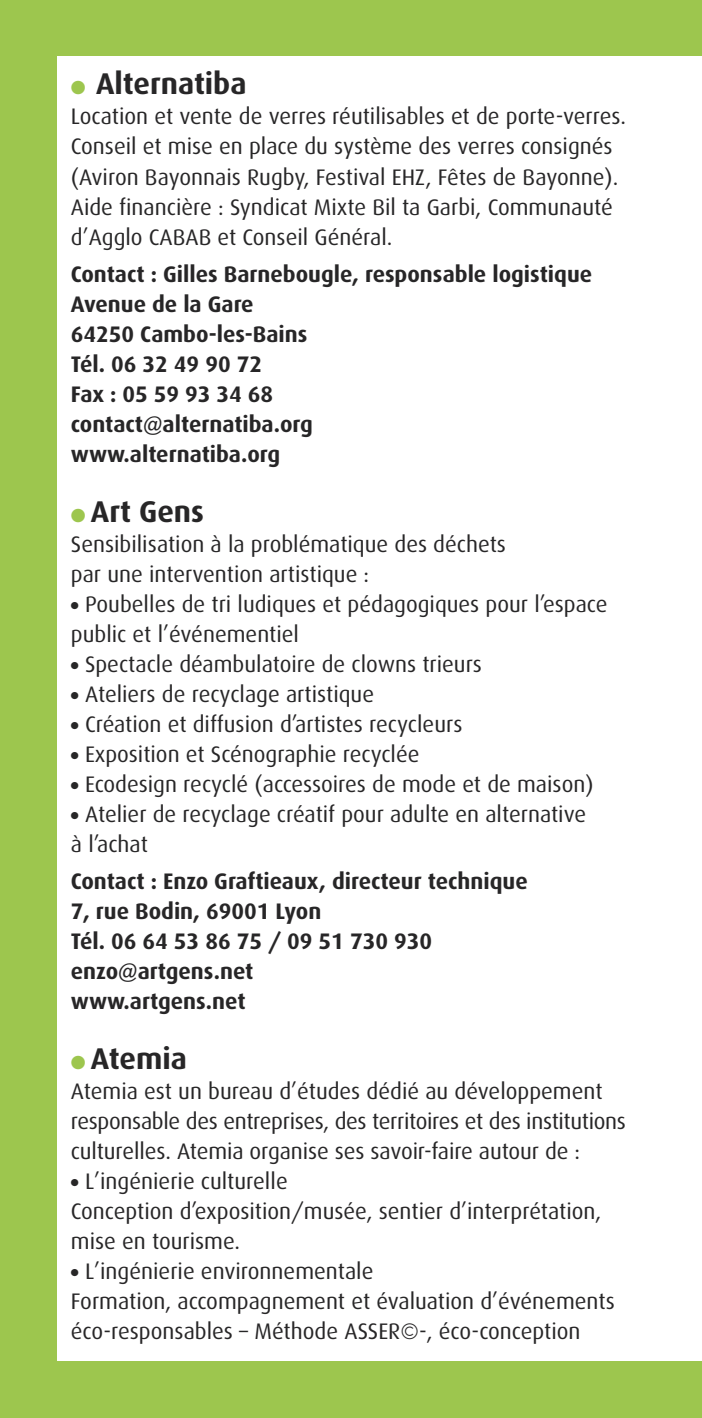
<style>
.page{position:relative;width:702px;height:1418px;background:#fff}
.page>*{position:absolute;margin:0;border:0;box-sizing:border-box;transform-origin:0 0}
.t1{font:700 30px "Dax";color:#272627}
.t2{font:22.5px/30px "Dax";color:#272627}
.t3{font:700 22.5px/30px "Dax";color:#272627}
.s1{color:#9dc64e}
</style>
<div class="page">
<div style="left:0;top:0;width:702px;height:1417px;background:#9dc64e"></div>
<div style="left:57px;top:57px;width:645px;height:1304px;background:#fff"></div>
<h1 class="t1" style="left:71px;top:71px;width:177px"><span class="s1">●</span> Alternatiba</h1>
<p class="t2" style="left:71px;top:103px;width:556px">Location et vente de verres réutilisables et de porte-verres.<br>Conseil et mise en place du système des verres consignés (Aviron Bayonnais Rugby, Festival EHZ, Fêtes de Bayonne).<br>Aide financière : Syndicat Mixte Bil ta Garbi, Communauté d’Agglo CABAB et Conseil Général.</p>
<p class="t3" style="left:71px;top:260px;width:523px">Contact : Gilles Barnebougle, responsable logistique<br>Avenue de la Gare<br>64250 Cambo-les-Bains<br>Tél. 06 32 49 90 72<br>Fax : 05 59 93 34 68<br>contact@alternatiba.org<br>www.alternatiba.org</p>
<h1 class="t1" style="left:71px;top:498px;width:134px"><span class="s1">●</span> Art Gens</h1>
<p class="t2" style="left:71px;top:530px;width:436px">Sensibilisation à la problématique des déchets par une intervention artistique :</p>
<p class="t2" style="left:71px;top:590px;width:538px">● Poubelles de tri ludiques et pédagogiques pour l’espace public et l’événementiel</p>
<p class="t2" style="left:71px;top:650px;width:412px">● Spectacle déambulatoire de clowns trieurs</p>
<p class="t2" style="left:71px;top:680px;width:305px">● Ateliers de recyclage artistique</p>
<p class="t2" style="left:71px;top:710px;width:393px">● Création et diffusion d’artistes recycleurs</p>
<p class="t2" style="left:71px;top:740px;width:350px">● Exposition et Scénographie recyclée</p>
<p class="t2" style="left:71px;top:770px;width:524px">● Ecodesign recyclé (accessoires de mode et de maison)</p>
<p class="t2" style="left:71px;top:800px;width:516px">● Atelier de recyclage créatif pour adulte en alternative à l’achat</p>
<p class="t3" style="left:71px;top:867px;width:458px">Contact : Enzo Graftieaux, directeur technique<br>7, rue Bodin, 69001 Lyon<br>Tél. 06 64 53 86 75 / 09 51 730 930 enzo@artgens.net<br>www.artgens.net</p>
<h1 class="t1" style="left:71px;top:1045px;width:117px"><span class="s1">●</span> Atemia</h1>
<p class="t2" style="left:71px;top:1077px;width:556px">Atemia est un bureau d’études dédié au développement responsable des entreprises, des territoires et des institutions culturelles. Atemia organise ses savoir-faire autour de :</p>
<p class="t2" style="left:71px;top:1167px;width:532px">● L’ingénierie culturelle<br>Conception d’exposition/musée, sentier d’interprétation, mise en tourisme.</p>
<p class="t2" style="left:71px;top:1257px;width:545px">● L’ingénierie environnementale<br>Formation, accompagnement et évaluation d’événements éco-responsables – Méthode ASSER©-, éco-conception</p>
</div>
